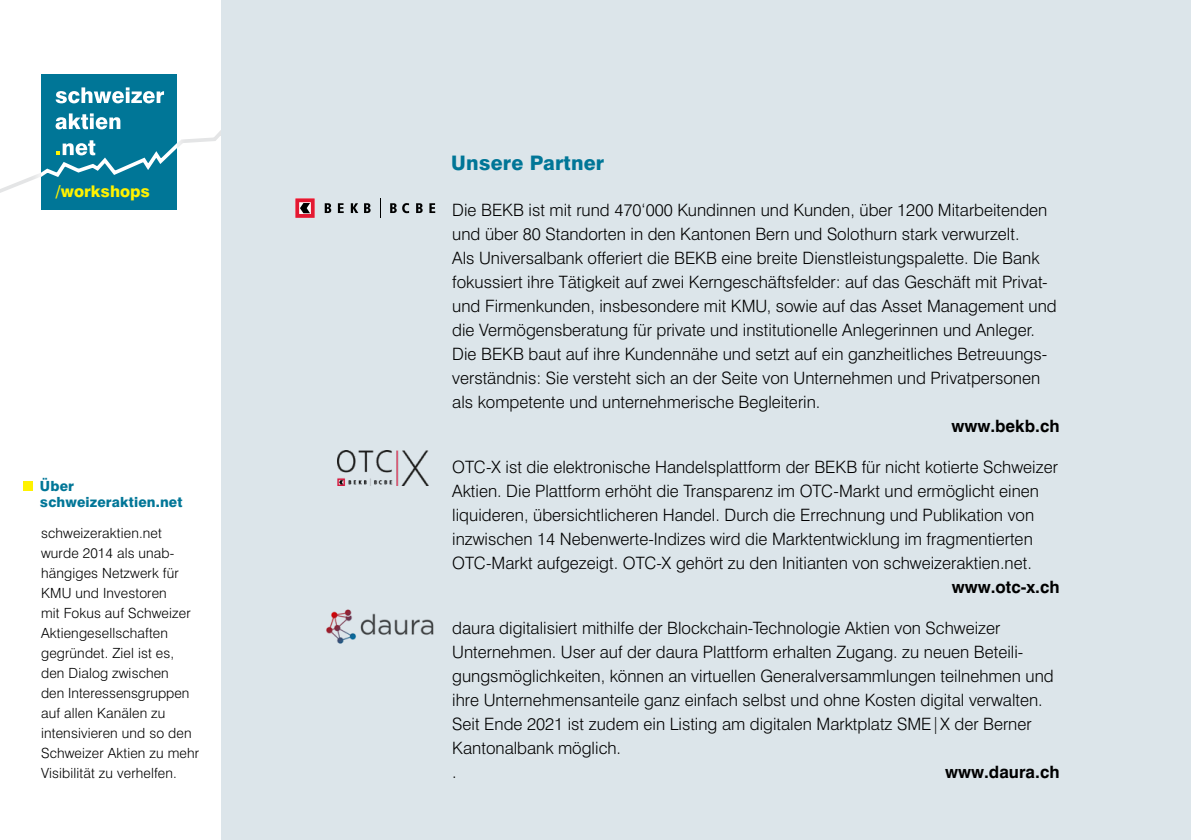
<style>
.page{position:relative;width:1191px;height:840px;background:#fff}
.page>*{position:absolute;margin:0;border:0;box-sizing:border-box;transform-origin:0 0}
.t1{font:800 20px "Swiss 721 BT";letter-spacing:.01em;color:#007697}
.t2{font:300 17px/24px "Swiss 721 BT";color:#000}
.t3{font:700 17px "Swiss 721 BT";color:#000}
.t4{font:800 16px "Swiss 721 BT";color:#fff200}
.t5{font:300 14px/20px "Swiss 721 BT";letter-spacing:.01em;color:#000}
.t6{font:800 14px/16px "Swiss 721 BT";letter-spacing:.01em;color:#007697}
</style>
<div class="page">
<div style="left:221px;top:0;width:970px;height:839px;background:#dce5ea"></div>
<img style="left:338px;top:450px;width:90px;height:35px">
<div style="left:23px;top:481px;width:10px;height:10px;background:#fff200"></div>
<div style="left:42px;top:74px;width:135px;height:136px;background:#007697"></div>
<svg style="left:42px;top:140px;width:135px;height:37px"></svg>
<svg style="left:56px;top:113px;width:64px;height:16px"></svg>
<svg style="left:56px;top:87px;width:108px;height:16px"></svg>
<svg style="left:295px;top:198px;width:20px;height:20px"></svg>
<svg style="left:380px;top:198px;width:1px;height:20px"></svg>
<svg style="left:325px;top:203px;width:6px;height:10px"></svg>
<svg style="left:338px;top:203px;width:6px;height:10px"></svg>
<svg style="left:351px;top:203px;width:7px;height:10px"></svg>
<svg style="left:364px;top:203px;width:6px;height:10px"></svg>
<svg style="left:390px;top:203px;width:19px;height:10px"></svg>
<svg style="left:416px;top:203px;width:6px;height:10px"></svg>
<svg style="left:429px;top:203px;width:6px;height:10px"></svg>
<img style="left:326px;top:609px;width:108px;height:35px">
<p class="t4" style="left:56px;top:182px;width:96px">/workshops</p>
<p class="t6" style="left:40px;top:478px;width:144px">Über schweizeraktien.net</p>
<p class="t5" style="left:41px;top:522px;width:159px">schweizeraktien.net wurde 2014 als unab&shy;hängiges Netzwerk für<br>KMU und Investoren<br>mit Fokus auf Schweizer<br>Aktiengesellschaften gegründet. Ziel ist es, den Dialog zwischen<br>den Interessensgruppen auf allen Kanälen zu intensivieren und so den<br>Schweizer Aktien zu mehr<br>Visibilität zu verhelfen.</p>
<p class="t1" style="left:451px;top:151px;width:155px">Unsere Partner</p>
<p class="t2" style="left:452px;top:197px;width:606px">Die BEKB ist mit rund 470‘000 Kundinnen und Kunden, über 1200 Mitarbeitenden und über 80 Standorten in den Kantonen Bern und Solothurn stark verwurzelt.<br>Als Universalbank offeriert die BEKB eine breite Dienstleistungspalette. Die Bank fokussiert ihre Tätigkeit auf zwei Kerngeschäftsfelder: auf das Geschäft mit Privat&shy;und Firmenkunden, insbesondere mit KMU, sowie auf das Asset Management und die Vermögensberatung für private und institutionelle Anlegerinnen und Anleger.<br>Die BEKB baut auf ihre Kundennähe und setzt auf ein ganzheitliches Betreuungs&shy;verständnis: Sie versteht sich an der Seite von Unternehmen und Privatpersonen als kompetente und unternehmerische Begleiterin.</p>
<p class="t3" style="left:951px;top:415px;width:110px">www.bekb.ch</p>
<p class="t2" style="left:452px;top:454px;width:607px">OTC-X ist die elektronische Handelsplattform der BEKB für nicht kotierte Schweizer Aktien. Die Plattform erhöht die Transparenz im OTC-Markt und ermöglicht einen liquideren, übersichtlicheren Handel. Durch die Errechnung und Publikation von inzwischen 14 Nebenwerte-Indizes wird die Marktentwicklung im fragmentierten OTC-Markt aufgezeigt. OTC-X gehört zu den Initianten von schweizeraktien.net.</p>
<p class="t3" style="left:951px;top:576px;width:109px">www.otc-x.ch</p>
<p class="t2" style="left:452px;top:615px;width:603px">daura digitalisiert mithilfe der Blockchain-Technologie Aktien von Schweizer Unternehmen. User auf der daura Plattform erhalten Zugang. zu neuen Beteili&shy;gungsmöglichkeiten, können an virtuellen Generalversammlungen teilnehmen und ihre Unternehmensanteile ganz einfach selbst und ohne Kosten digital verwalten.<br>Seit Ende 2021 ist zudem ein Listing am digitalen Marktplatz SME|X der Berner Kantonalbank möglich.<br>.</p>
<p class="t3" style="left:945px;top:761px;width:116px">www.daura.ch</p>
</div>
